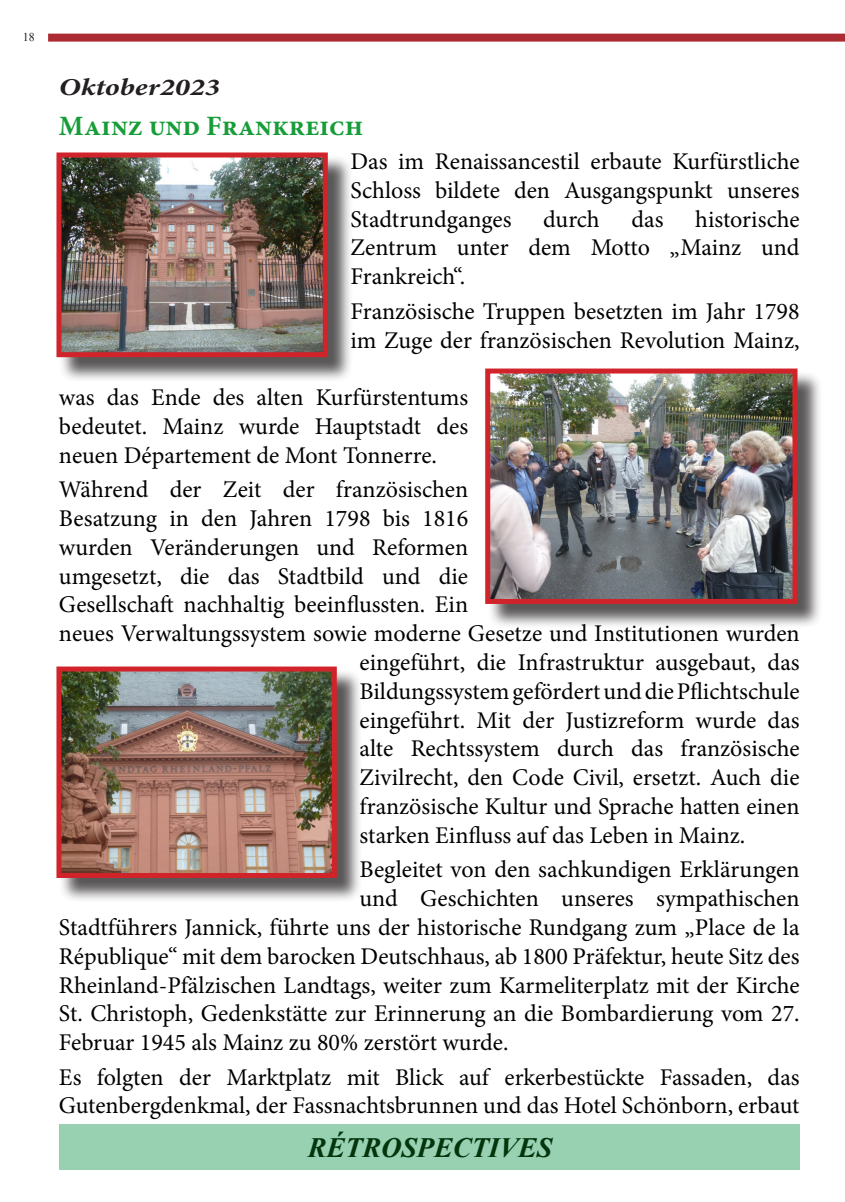
<style>
.page{position:relative;width:845px;height:1202px;background:#fff}
.page>*{position:absolute;margin:0;border:0;box-sizing:border-box;transform-origin:0 0}
.t1{font:italic 700 28px "Times New Roman";color:#03350d}
.t2{font:700 28px "Minion Pro";color:#179d38}
.t3{font:italic 700 24.2px "Minion Pro";color:#231f20;scale:1.25 1}
.t4{font:24px/28.8px "Minion Pro";color:#000;text-align:justify}
.t5{font:12px "Times New Roman";color:#231f20}
</style>
<div class="page">
<div style="left:48px;top:34px;width:797px;height:8px;background:#ab2b32"></div>
<div style="left:61px;top:1124px;width:738px;height:46px;background:#97d1b2"></div>
<div style="left:59px;top:155px;width:294px;height:227px;background:#231f20;opacity:.75"></div>
<img style="left:62px;top:158px;width:260px;height:193px">
<div style="left:56px;top:152px;width:272px;height:205px;border:5px solid #d1232a"></div>
<div style="left:488px;top:371px;width:334px;height:258px;background:#231f20;opacity:.75"></div>
<img style="left:491px;top:375px;width:300px;height:223px">
<div style="left:485px;top:369px;width:312px;height:235px;border:5px solid #d1232a"></div>
<div style="left:59px;top:669px;width:303px;height:234px;background:#231f20;opacity:.75"></div>
<img style="left:62px;top:672px;width:269px;height:200px">
<div style="left:56px;top:666px;width:281px;height:212px;border:5px solid #d1232a"></div>
<p class="t5" style="left:23px;top:28px;width:13px">18</p>
<p class="t3" style="left:59px;top:70px;width:130px">Oktober2023</p>
<p class="t2" style="left:59px;top:106px;width:306px">Mainz und Frankreich</p>
<p class="t4" style="left:350px;top:147px;width:450px">Das im Renaissancestil erbaute Kurfürstliche Schloss bildete den Ausgangspunkt unseres Stadtrundganges</p>
<p class="t4" style="left:350px;top:205px;width:450px;text-indent:345px">historische Zentrum unter dem Motto „Mainz und Frankreich“.</p>
<p class="t4" style="left:350px;top:297px;width:450px">Französische Truppen besetzten im Jahr 1798 im Zuge der französischen Revolution Mainz,</p>
<p class="t4" style="left:59px;top:383px;width:411px">was das Ende des alten Kurfürstentums bedeutet. Mainz wurde Hauptstadt des neuen Département de Mont Tonnerre.</p>
<p class="t4" style="left:59px;top:475px;width:411px">Während der Zeit der französischen</p>
<p class="t4" style="left:59px;top:504px;width:411px">Besatzung in den Jahren 1798 bis 1816</p>
<p class="t4" style="left:59px;top:533px;width:411px">wurden Veränderungen und Reformen</p>
<p class="t4" style="left:59px;top:562px;width:411px">umgesetzt, die das Stadtbild und die</p>
<p class="t4" style="left:59px;top:590px;width:411px">Gesellschaft nachhaltig beeinflussten. Ein</p>
<p class="t4" style="left:59px;top:619px;width:742px">neues Verwaltungssystem sowie moderne Gesetze und Institutionen wurden</p>
<p class="t4" style="left:359px;top:648px;width:442px">eingeführt, die Infrastruktur ausgebaut, das</p>
<p class="t4" style="left:359px;top:677px;width:441px">Bildungssystem gefördert und die Pflichtschule</p>
<p class="t4" style="left:359px;top:706px;width:441px">eingeführt. Mit der Justizreform wurde das</p>
<p class="t4" style="left:359px;top:734px;width:442px">alte Rechtssystem durch das französische</p>
<p class="t4" style="left:359px;top:763px;width:441px">Zivilrecht, den Code Civil, ersetzt. Auch die</p>
<p class="t4" style="left:359px;top:792px;width:441px">französische Kultur und Sprache hatten einen</p>
<p class="t4" style="left:359px;top:821px;width:387px">starken Einfluss auf das Leben in Mainz.</p>
<p class="t4" style="left:359px;top:855px;width:441px">Begleitet von den sachkundigen Erklärungen</p>
<p class="t4" style="left:359px;top:884px;width:441px">und Geschichten unseres sympathischen</p>
<p class="t4" style="left:59px;top:913px;width:742px">Stadtführers Jannick, führte uns der historische Rundgang zum „Place de la</p>
<p class="t4" style="left:59px;top:942px;width:742px">République“ mit dem barocken Deutschhaus, ab 1800 Präfektur, heute Sitz des</p>
<p class="t4" style="left:59px;top:970px;width:742px">Rheinland-Pfälzischen Landtags, weiter zum Karmeliterplatz mit der Kirche</p>
<p class="t4" style="left:59px;top:999px;width:742px">St. Christoph, Gedenkstätte zur Erinnerung an die Bombardierung vom 27.</p>
<p class="t4" style="left:59px;top:1028px;width:451px">Februar 1945 als Mainz zu 80% zerstört wurde.</p>
<p class="t4" style="left:59px;top:1063px;width:742px">Es folgten der Marktplatz mit Blick auf erkerbestückte Fassaden, das<br>Gutenbergdenkmal, der Fassnachtsbrunnen und das Hotel Schönborn, erbaut</p>
<p class="t1" style="left:308px;top:1128px;width:246px">RÉTROSPEC TIVES</p>
<p class="t4" style="left:543px;top:205px;width:58px">durch</p>
<p class="t4" style="left:631px;top:205px;width:34px">das</p>
<p class="t1" style="left:322px;top:1128px;width:215px">Recette alsacienne</p>
</div>
